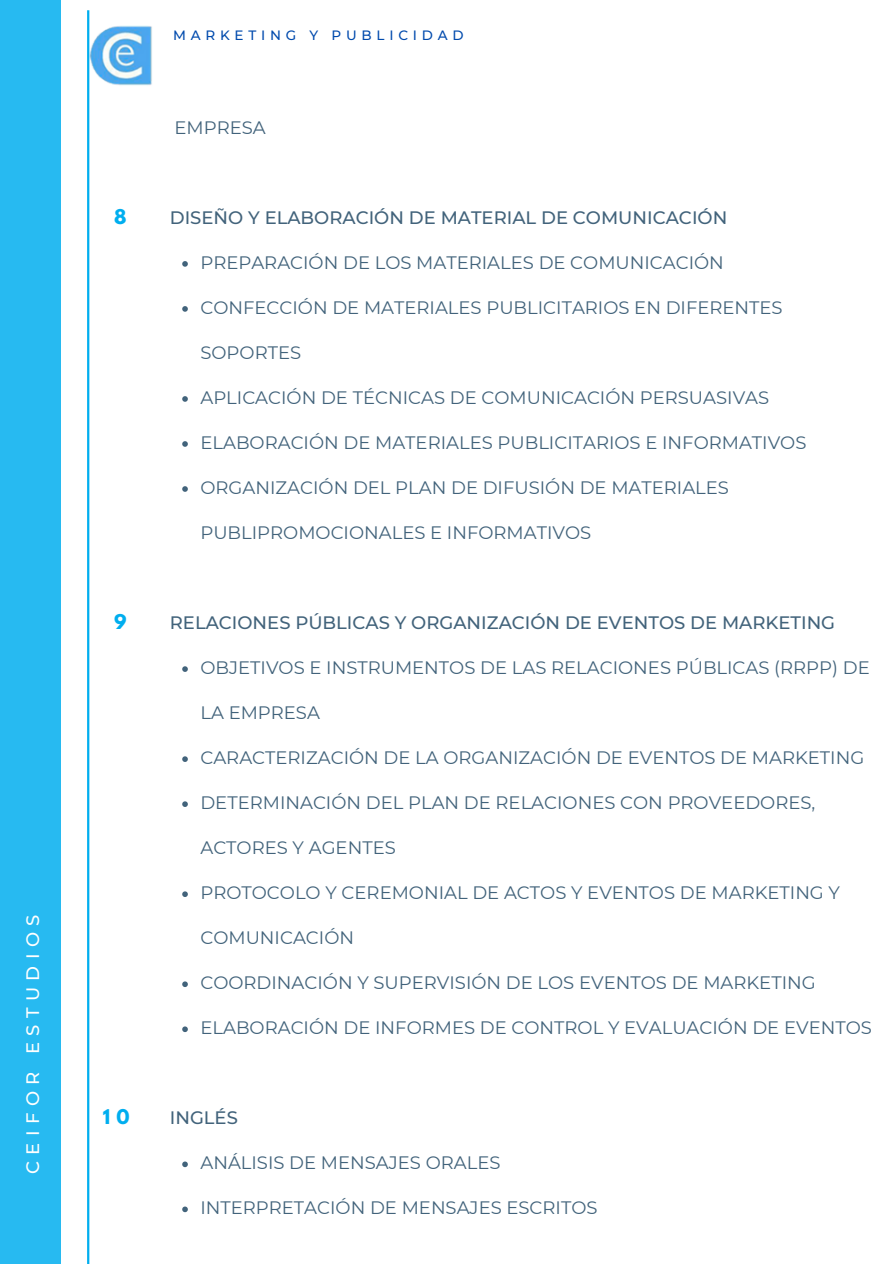
<style>
.page{position:relative;width:894px;height:1264px;background:#fff}
.page>*{position:absolute;margin:0;border:0;box-sizing:border-box;transform-origin:0 0}
.t1{font:18px "Montserrat";color:#42637b}
.t2{font:500 18px "Montserrat";color:#42637b}
.t3{font:500 18px "Montserrat";letter-spacing:.355em;color:#fff}
.t4{font:700 18px "League Spartan";color:#00aeef}
.t5{font:500 13.5px "Montserrat";letter-spacing:.355em;color:#004aad}
</style>
<div class="page">
<div style="left:0;top:0;width:61px;height:1263px;background:#27baf1"></div>
<img style="left:89px;top:21px;width:63px;height:68px">
<hr style="left:87px;top:10px;width:2px;height:1253px;background:#00aeef">
<svg style="left:182px;top:261px;width:6px;height:6px"></svg>
<svg style="left:182px;top:306px;width:6px;height:6px"></svg>
<svg style="left:182px;top:396px;width:6px;height:6px"></svg>
<svg style="left:182px;top:441px;width:6px;height:6px"></svg>
<svg style="left:182px;top:486px;width:6px;height:6px"></svg>
<svg style="left:182px;top:666px;width:6px;height:6px"></svg>
<svg style="left:182px;top:756px;width:6px;height:6px"></svg>
<svg style="left:182px;top:801px;width:6px;height:6px"></svg>
<svg style="left:182px;top:891px;width:6px;height:6px"></svg>
<svg style="left:182px;top:981px;width:6px;height:6px"></svg>
<svg style="left:182px;top:1026px;width:6px;height:6px"></svg>
<svg style="left:182px;top:1161px;width:6px;height:6px"></svg>
<svg style="left:182px;top:1206px;width:6px;height:6px"></svg>
<p class="t3" style="left:22px;top:1174px;width:261px;rotate:-90deg">CEIFOR ESTUDIOS</p>
<p class="t5" style="left:173px;top:27px;width:292px">MARKETING Y PUBLICIDAD</p>
<p class="t1" style="left:174px;top:116px;width:93px">EMPRESA</p>
<h1 class="t4" style="left:114px;top:208px;width:14px">8</h1>
<p class="t2" style="left:170px;top:206px;width:559px">DISEÑO Y ELABORACIÓN DE MATERIAL DE COMUNICACIÓN</p>
<p class="t1" style="left:200px;top:251px;width:525px">PREPARACIÓN DE LOS MATERIALES DE COMUNICACIÓN</p>
<p class="t1" style="left:200px;top:296px;width:583px">CONFECCIÓN DE MATERIALES PUBLICITARIOS EN DIFERENTES</p>
<p class="t1" style="left:200px;top:341px;width:102px">SOPORTES</p>
<p class="t1" style="left:200px;top:386px;width:570px">APLICACIÓN DE TÉCNICAS DE COMUNICACIÓN PERSUASIVAS</p>
<p class="t1" style="left:200px;top:431px;width:607px">ELABORACIÓN DE MATERIALES PUBLICITARIOS E INFORMATIVOS</p>
<p class="t1" style="left:200px;top:476px;width:530px">ORGANIZACIÓN DEL PLAN DE DIFUSIÓN DE MATERIALES</p>
<p class="t1" style="left:200px;top:521px;width:392px">PUBLIPROMOCIONALES E INFORMATIVOS</p>
<h1 class="t4" style="left:114px;top:613px;width:14px">9</h1>
<p class="t2" style="left:170px;top:611px;width:666px">RELACIONES PÚBLICAS Y ORGANIZACIÓN DE EVENTOS DE MARKETING</p>
<p class="t1" style="left:200px;top:656px;width:670px">OBJETIVOS E INSTRUMENTOS DE LAS RELACIONES PÚBLICAS (RRPP) DE</p>
<p class="t1" style="left:200px;top:701px;width:121px">LA EMPRESA</p>
<p class="t1" style="left:200px;top:746px;width:665px">CARACTERIZACIÓN DE LA ORGANIZACIÓN DE EVENTOS DE MARKETING</p>
<p class="t1" style="left:200px;top:791px;width:616px">DETERMINACIÓN DEL PLAN DE RELACIONES CON PROVEEDORES,</p>
<p class="t1" style="left:200px;top:836px;width:197px">ACTORES Y AGENTES</p>
<p class="t1" style="left:200px;top:881px;width:641px">PROTOCOLO Y CEREMONIAL DE ACTOS Y EVENTOS DE MARKETING Y</p>
<p class="t1" style="left:200px;top:926px;width:155px">COMUNICACIÓN</p>
<p class="t1" style="left:200px;top:971px;width:616px">COORDINACIÓN Y SUPERVISIÓN DE LOS EVENTOS DE MARKETING</p>
<p class="t1" style="left:200px;top:1016px;width:672px">ELABORACIÓN DE INFORMES DE CONTROL Y EVALUACIÓN DE EVENTOS</p>
<h1 class="t4" style="left:103px;top:1108px;width:28px">1 0</h1>
<p class="t2" style="left:170px;top:1106px;width:70px">INGLÉS</p>
<p class="t1" style="left:200px;top:1151px;width:301px">ANÁLISIS DE MENSAJES ORALES</p>
<p class="t1" style="left:200px;top:1196px;width:398px">INTERPRETACIÓN DE MENSAJES ESCRITOS</p>
</div>
